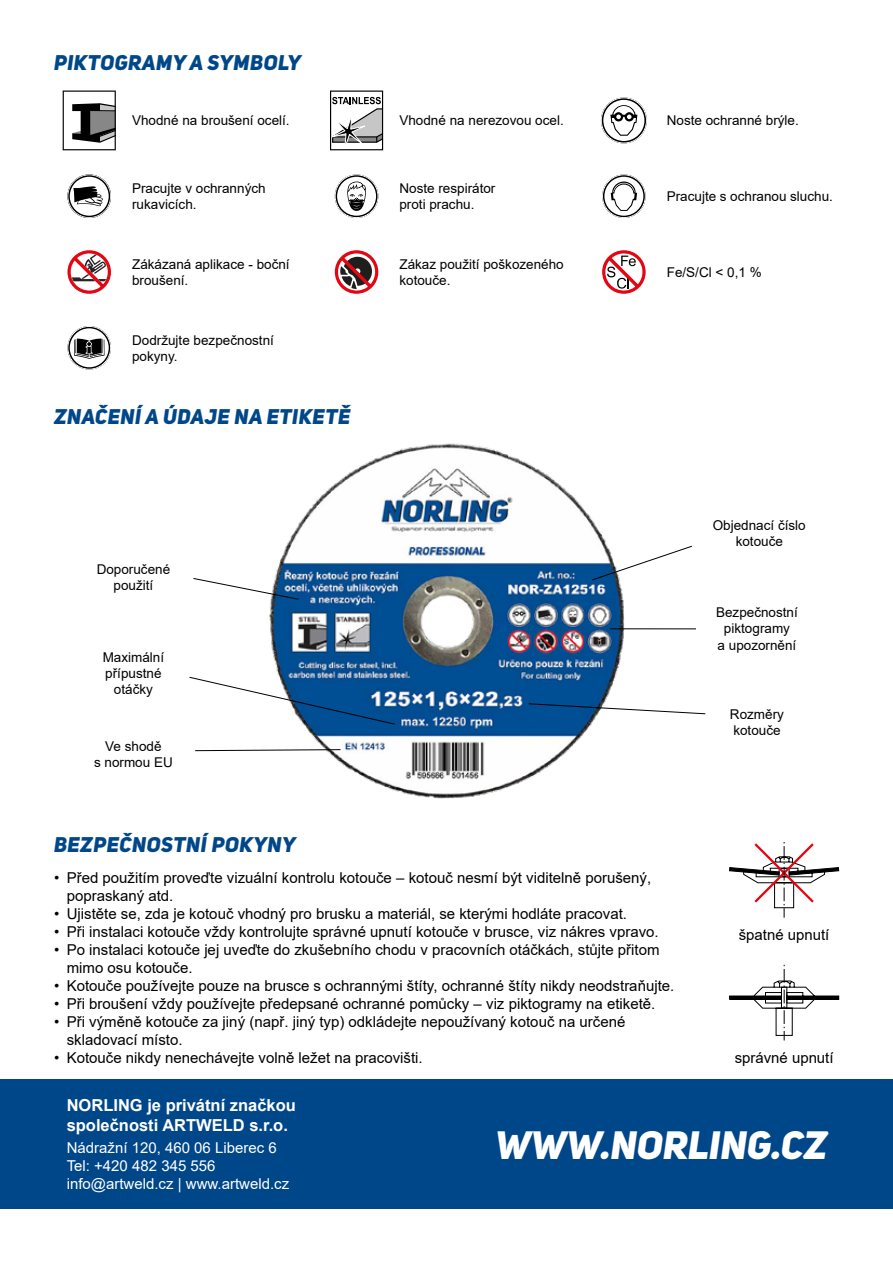
<style>
.page{position:relative;width:893px;height:1263px;background:#fff}
.page>*{position:absolute;margin:0;border:0;box-sizing:border-box;transform-origin:0 0}
.t1{font:39.15px "Uni Sans Heavy Italic CAPS";color:#fff}
.t2{font:21px "Uni Sans Heavy Italic CAPS";letter-spacing:.02em;color:#00478a}
.t3{font:700 16.5px/19.8px "Arial";color:#fff}
.t4{font:15px/18px "Arial";color:#000}
.t5{font:15px/18px "Arial";color:#fff}
.t6{font:13.5px/16.2px "Arial";color:#000}
</style>
<div class="page">
<img style="left:269px;top:443px;width:357px;height:356px">
<div style="left:0;top:1079px;width:893px;height:130px;background:#00478a"></div>
<svg style="left:193px;top:578px;width:106px;height:22px"></svg>
<svg style="left:195px;top:749px;width:146px;height:2px"></svg>
<svg style="left:189px;top:676px;width:206px;height:49px"></svg>
<svg style="left:528px;top:703px;width:178px;height:11px"></svg>
<svg style="left:591px;top:545px;width:101px;height:36px"></svg>
<hr style="left:610px;top:628px;width:86px;height:1px;background:#000">
<svg style="left:63px;top:91px;width:53px;height:59px"></svg>
<svg style="left:330px;top:91px;width:54px;height:60px"></svg>
<svg style="left:601px;top:97px;width:46px;height:46px"></svg>
<svg style="left:67px;top:174px;width:44px;height:44px"></svg>
<svg style="left:335px;top:174px;width:43px;height:44px"></svg>
<svg style="left:602px;top:174px;width:44px;height:44px"></svg>
<svg style="left:67px;top:250px;width:44px;height:44px"></svg>
<svg style="left:335px;top:250px;width:43px;height:44px"></svg>
<svg style="left:602px;top:250px;width:44px;height:44px"></svg>
<svg style="left:67px;top:326px;width:44px;height:44px"></svg>
<svg style="left:729px;top:842px;width:110px;height:76px"></svg>
<div style="left:729px;top:996px;width:53px;height:4px;border:1px solid #000"></div>
<svg style="left:753px;top:965px;width:86px;height:75px"></svg>
<h2 class="t2" style="left:54px;top:50px;width:249px">PIKTOGRAMY A SYMBOLY</h2>
<p class="t6" style="left:132px;top:112px;width:159px">Vhodné na broušení ocelí.</p>
<p class="t6" style="left:399px;top:112px;width:166px">Vhodné na nerezovou ocel.</p>
<p class="t6" style="left:667px;top:112px;width:134px">Noste ochranné brýle.</p>
<p class="t6" style="left:132px;top:180px;width:135px">Pracujte v ochranných rukavicích.</p>
<p class="t6" style="left:399px;top:180px;width:98px">Noste respirátor proti prachu.</p>
<p class="t6" style="left:667px;top:188px;width:168px">Pracujte s ochranou sluchu.</p>
<p class="t6" style="left:132px;top:256px;width:159px">Zákázaná aplikace - boční broušení.</p>
<p class="t6" style="left:399px;top:256px;width:166px">Zákaz použití poškozeného kotouče.</p>
<p class="t6" style="left:667px;top:264px;width:96px">Fe/S/Cl &lt; 0,1 %</p>
<p class="t6" style="left:132px;top:332px;width:143px">Dodržujte bezpečnostní pokyny.</p>
<h2 class="t2" style="left:54px;top:403px;width:298px">ZNAČENÍ A ÚDAJE NA ETIKETĚ</h2>
<p class="t6" style="left:97px;top:561px;width:75px;text-align:center">Doporučené použití</p>
<p class="t6" style="left:103px;top:649px;width:63px;text-align:center">Maximální přípustné otáčky</p>
<p class="t6" style="left:94px;top:738px;width:80px;text-align:center">Ve shodě<br>s normou EU</p>
<h2 class="t2" style="left:54px;top:832px;width:243px">BEZPEČNOSTNÍ POKYNY</h2>
<p class="t4" style="left:67px;top:868px;width:586px;text-indent:-13px">• Před použitím proveďte vizuální kontrolu kotouče – kotouč nesmí být viditelně porušený, popraskaný atd.</p>
<p class="t4" style="left:54px;top:904px;width:574px">• Ujistěte se, zda je kotouč vhodný pro brusku a materiál, se kterými hodláte pracovat.</p>
<p class="t4" style="left:54px;top:922px;width:606px">• Při instalaci kotouče vždy kontrolujte správné upnutí kotouče v brusce, viz nákres vpravo.</p>
<p class="t4" style="left:67px;top:940px;width:594px;text-indent:-13px">• Po instalaci kotouče jej uveďte do zkušebního chodu v pracovních otáčkách, stůjte přitom mimo osu kotouče.</p>
<p class="t4" style="left:54px;top:976px;width:622px">• Kotouče používejte pouze na brusce s ochrannými štíty, ochranné štíty nikdy neodstraňujte.</p>
<p class="t4" style="left:54px;top:994px;width:603px">• Při broušení vždy používejte předepsané ochranné pomůcky – viz piktogramy na etiketě.</p>
<p class="t4" style="left:67px;top:1012px;width:560px;text-indent:-13px">• Při výměně kotouče za jiný (např. jiný typ) odkládejte nepoužívaný kotouč na určené skladovací místo.</p>
<p class="t4" style="left:54px;top:1048px;width:370px">• Kotouče nikdy nenechávejte volně ležet na pracovišti.</p>
<p class="t6" style="left:713px;top:517px;width:95px;text-align:center">Objednací číslo kotouče</p>
<p class="t6" style="left:716px;top:604px;width:83px;text-align:center">Bezpečnostní piktogramy<br>a upozornění</p>
<p class="t6" style="left:730px;top:706px;width:55px">Rozměry kotouče</p>
<p class="t4" style="left:739px;top:925px;width:92px">špatné upnutí</p>
<p class="t4" style="left:735px;top:1048px;width:100px">správné upnutí</p>
<p class="t3" style="left:67px;top:1095px;width:231px">NORLING je privátní značkou společnosti ARTWELD s.r.o.</p>
<p class="t5" style="left:67px;top:1139px;width:224px">Nádražní 120, 460 06 Liberec 6<br>Tel: +420 482 345 556 info@artweld.cz | www.artweld.cz</p>
<h1 class="t1" style="left:496px;top:1121px;width:333px">WWW.NORLING.CZ</h1>
</div>
